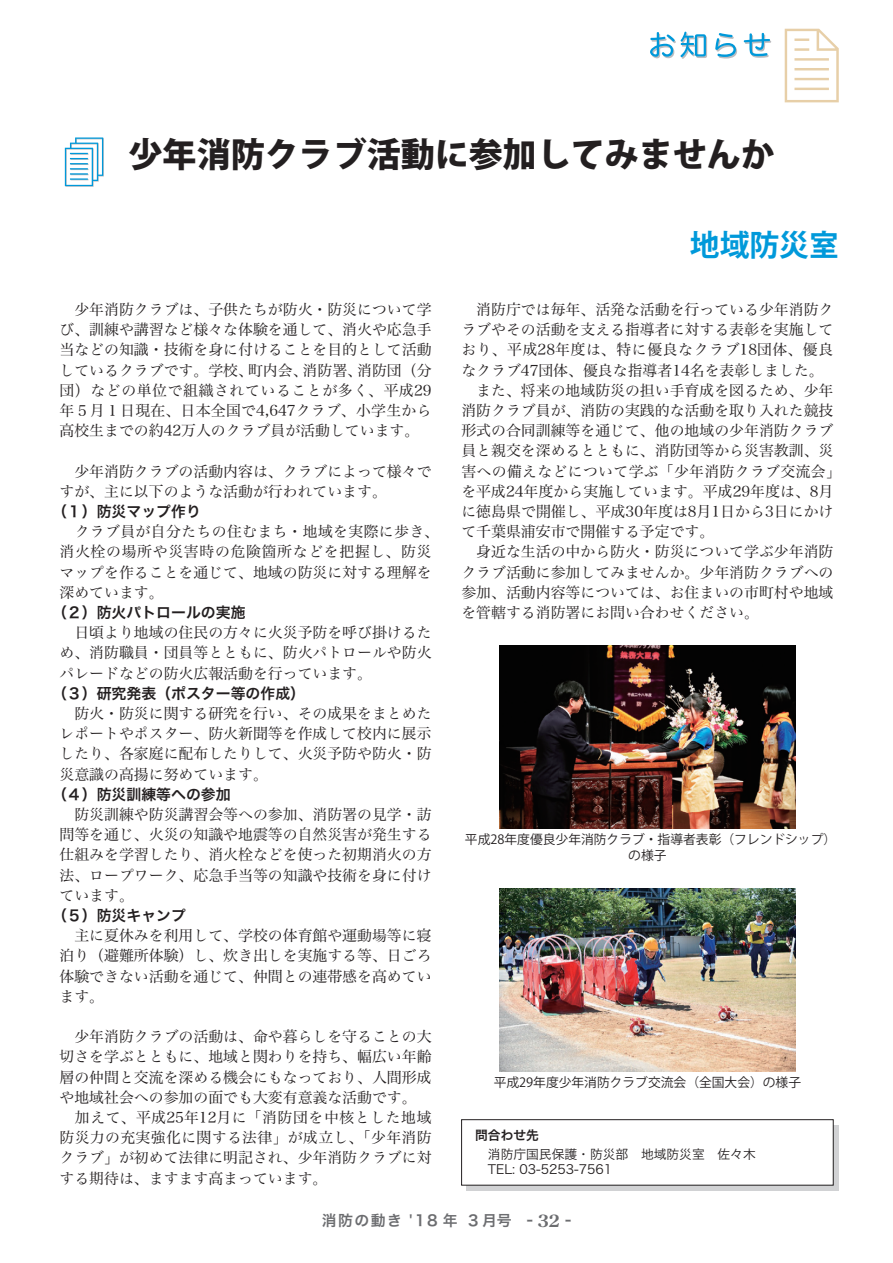
<style>
.page{position:relative;width:893px;height:1263px;background:#fff}
.page>*{position:absolute;margin:0;border:0;box-sizing:border-box;transform-origin:0 0}
.t1{font:800 34.05px "Koz Go Pro";color:#231f20}
.t2{font:700 29.7px "Koz Go Pro";color:#0099da}
.t3{font:14.85px/20.2px "Hira Min Pro N W3";color:#231f20;text-align:justify}
.t4{font:14.85px/20.2px "Hira Min Pro N W3";letter-spacing:.025em;color:#231f20}
.t5{font:14.85px "Hira Kaku Pro N W6";color:#231f20}
.t6{font:14.85px "Hira Kaku Pro W6";letter-spacing:.1em;color:#6c6d70}
.t7{font:12.75px/15.9px "Koz Go Pro";color:#231f20;text-align:center}
.t8{font:12.75px/14.9px "Hira Kaku Pro N W3";color:#231f20}
.t9{font:12.75px "Hira Kaku Pro N W6";color:#231f20}
.s1{font-family:"Century Old Style Std";font-weight:700;font-size:16.95px}
</style>
<div class="page">
<svg style="left:65px;top:137px;width:39px;height:50px"></svg>
<svg style="left:467px;top:1125px;width:372px;height:66px;background:#bdbdbf"></svg>
<div style="left:462px;top:1120px;width:371px;height:65px;background:#fff"></div>
<div style="left:461px;top:1119px;width:372px;height:66px;border:1px solid #231f20"></div>
<img style="left:500px;top:645px;width:295px;height:183px">
<img style="left:500px;top:889px;width:295px;height:183px">
<svg style="left:785px;top:29px;width:54px;height:73px"></svg>
<svg style="left:650px;top:32px;width:121px;height:27px"></svg>
<h1 class="t1" style="left:129px;top:132px;width:648px">少年消防クラブ活動に参加してみませんか</h1>
<p class="t3" style="left:60px;top:298px;width:374px">　少年消防クラブは、子供たちが防火・防災について学び、訓練や講習など様々な体験を通して、消火や応急手当などの知識・技術を身に付けることを目的として活動しているクラブです。学校、町内会、消防署、消防団（分団）などの単位で組織されていることが多く、平成29年５月１日現在、日本全国で4,647クラブ、小学生から高校生までの約42万人のクラブ員が活動しています。</p>
<p class="t3" style="left:60px;top:459px;width:374px">　少年消防クラブの活動内容は、クラブによって様々ですが、主に以下のような活動が行われています。</p>
<p class="t5" style="left:52px;top:498px;width:150px">（１）防災マップ作り</p>
<p class="t4" style="left:60px;top:520px;width:381px">　クラブ員が自分たちの住むまち・地域を実際に歩き、消火栓の場所や災害時の危険箇所などを把握し、防災マップを作ることを通じて、地域の防災に対する理解を深めています。</p>
<p class="t5" style="left:52px;top:599px;width:195px">（２）防火パトロールの実施</p>
<p class="t3" style="left:60px;top:621px;width:374px">　日頃より地域の住民の方々に火災予防を呼び掛けるため、消防職員・団員等とともに、防火パトロールや防火パレードなどの防火広報活動を行っています。</p>
<p class="t5" style="left:52px;top:680px;width:254px">（３）研究発表（ポスター等の作成）</p>
<p class="t3" style="left:60px;top:702px;width:374px">　防火・防災に関する研究を行い、その成果をまとめたレポートやポスター、防火新聞等を作成して校内に展示したり、各家庭に配布したりして、火災予防や防火・防災意識の高揚に努めています。</p>
<p class="t5" style="left:52px;top:781px;width:180px">（４）防災訓練等への参加</p>
<p class="t3" style="left:60px;top:803px;width:374px">　防災訓練や防災講習会等への参加、消防署の見学・訪問等を通じ、火災の知識や地震等の自然災害が発生する仕組みを学習したり、消火栓などを使った初期消火の方法、ロープワーク、応急手当等の知識や技術を身に付けています。</p>
<p class="t5" style="left:52px;top:902px;width:135px">（５）防災キャンプ</p>
<p class="t3" style="left:60px;top:924px;width:374px">　主に夏休みを利用して、学校の体育館や運動場等に寝泊り（避難所体験）し、炊き出しを実施する等、日ごろ体験できない活動を通じて、仲間との連帯感を高めています。</p>
<p class="t3" style="left:60px;top:1025px;width:374px;text-align:left">　少年消防クラブの活動は、命や暮らしを守ることの大切さを学ぶとともに、地域と関わりを持ち、幅広い年齢層の仲間と交流を深める機会にもなっており、人間形成や地域社会への参加の面でも大変有意義な活動です。　加えて、平成25年12月に「消防団を中核とした地域防災力の充実強化に関する法律」が成立し、「少年消防クラブ」が初めて法律に明記され、少年消防クラブに対する期待は、ますます高まっています。</p>
<h2 class="t2" style="left:690px;top:226px;width:150px">地域防災室</h2>
<p class="t3" style="left:461px;top:298px;width:381px;text-align:left">　消防庁では毎年、活発な活動を行っている少年消防クラブやその活動を支える指導者に対する表彰を実施しており、平成28年度は、特に優良なクラブ18団体、優良なクラブ47団体、優良な指導者14名を表彰しました。　また、将来の地域防災の担い手育成を図るため、少年消防クラブ員が、消防の実践的な活動を取り入れた競技形式の合同訓練等を通じて、他の地域の少年消防クラブ員と親交を深めるとともに、消防団等から災害教訓、災害への備えなどについて学ぶ「少年消防クラブ交流会」を平成24年度から実施しています。平成29年度は、8月に徳島県で開催し、平成30年度は8月1日から3日にかけて千葉県浦安市で開催する予定です。<br>　身近な生活の中から防火・防災について学ぶ少年消防クラブ活動に参加してみませんか。少年消防クラブへの参加、活動内容等については、お住まいの市町村や地域を管轄する消防署にお問い合わせください。</p>
<p class="t7" style="left:465px;top:831px;width:373px">平成28年度優良少年消防クラブ・指導者表彰（フレンドシップ）の様子</p>
<p class="t7" style="left:494px;top:1075px;width:309px">平成29年度少年消防クラブ交流会（全国大会）の様子</p>
<p class="t9" style="left:475px;top:1124px;width:65px">問合わせ先</p>
<p class="t8" style="left:475px;top:1146px;width:282px">　消防庁国民保護・防災部　地域防災室　佐々木　TEL: 03-5253-7561</p>
<p class="t6" style="left:322px;top:1207px;width:251px">消防の動き '18 年 ３月号 - <span class="s1">32</span> -</p>
</div>
